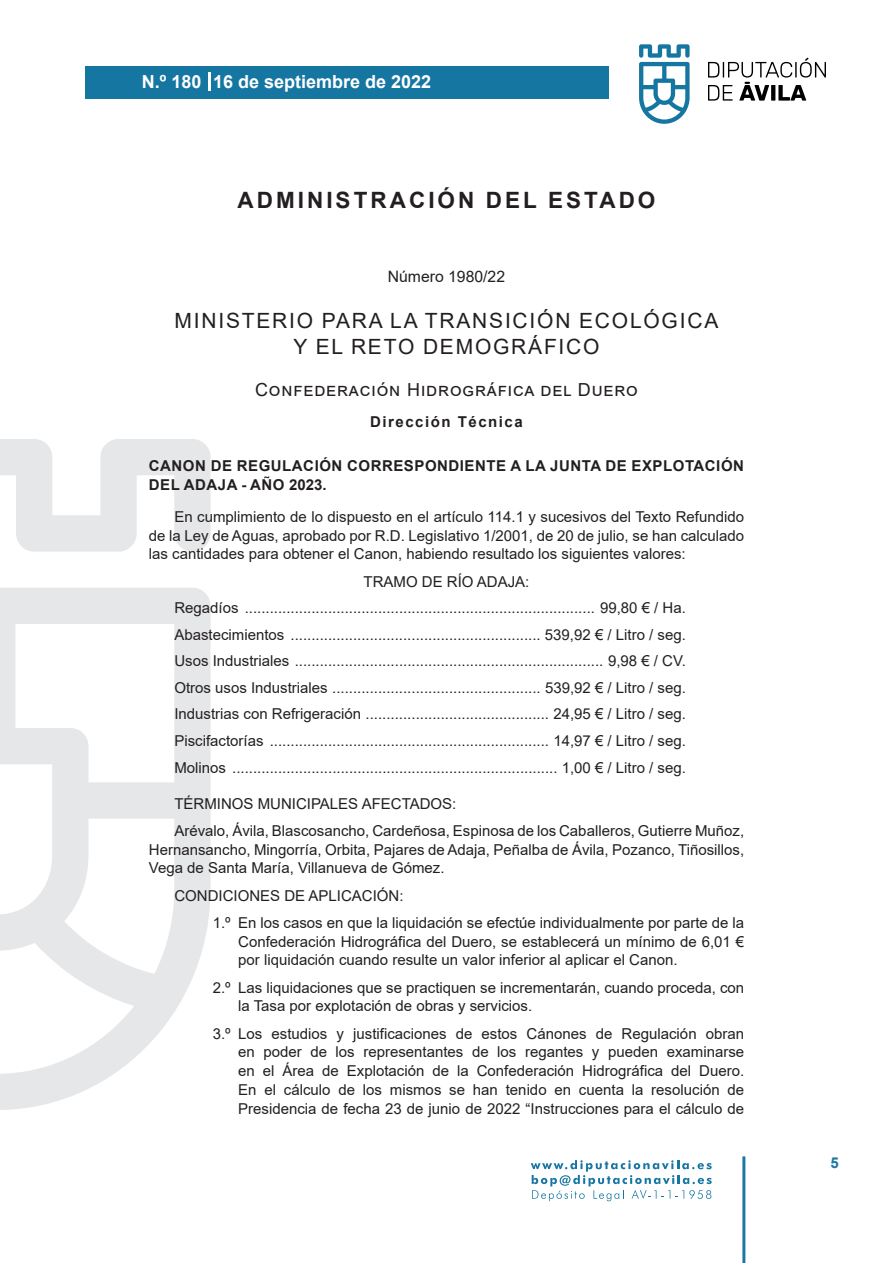
<style>
.page{position:relative;width:893px;height:1263px;background:#fff}
.page>*{position:absolute;margin:0;border:0;box-sizing:border-box;transform-origin:0 0}
.t1{font:700 22.5px "Arial";letter-spacing:.135em;color:#231f20}
.t2{font:21px/25.2px "Arial";letter-spacing:.085em;color:#231f20;text-align:center}
.t3{font:18px "Arial";letter-spacing:.05em;color:#231f20}
.t4{font:700 18px "Arial";color:#fff}
.t5{font:15.75px "Arial";color:#231f20}
.t6{font:15px/18.8px "Arial";color:#231f20}
.t7{font:700 15px/18.8px "Arial";letter-spacing:.035em;color:#231f20}
.t8{font:700 15px "Arial";letter-spacing:.1em;color:#231f20}
.t9{font:700 15px "Arial";color:#1d76a4}
</style>
<div class="page">
<svg style="left:531px;top:1160px;width:181px;height:41px"></svg>
<div style="left:85px;top:66px;width:523px;height:33px;background:#1676a2"></div>
<svg style="left:639px;top:44px;width:51px;height:80px"></svg>
<svg style="left:708px;top:58px;width:118px;height:43px"></svg>
<hr style="left:742px;top:1156px;width:3px;height:107px;background:#1d76a4">
<svg style="left:208px;top:72px;width:2px;height:18px"></svg>
<svg style="left:0;top:439px;width:211px;height:671px"></svg>
<p class="t4" style="left:142px;top:69px;width:291px">N.º 180 16 de septiembre de 2022</p>
<h1 class="t1" style="left:237px;top:184px;width:419px">ADMINISTRACIÓN DEL ESTADO</h1>
<p class="t5" style="left:388px;top:266px;width:119px">Número 1980/22</p>
<h2 class="t2" style="left:175px;top:308px;width:545px">MINISTERIO PARA LA TRANSICIÓN ECOLÓGICA<br>Y EL RETO DEMOGRÁFICO</h2>
<p class="t3" style="left:255px;top:378px;width:384px">Confederación Hidrográfica del Duero</p>
<p class="t8" style="left:370px;top:411px;width:154px">Dirección Técnica</p>
<p class="t7" style="left:149px;top:457px;width:597px">CANON DE REGULACIÓN CORRESPONDIENTE A LA JUNTA DE EXPLOTACIÓN<br>DEL ADAJA - AÑO 2023.</p>
<p class="t6" style="left:149px;top:507px;width:597px;text-align:justify;text-indent:26px">En cumplimiento de lo dispuesto en el artículo 114.1 y sucesivos del Texto Refundido de la Ley de Aguas, aprobado por R.D. Legislativo 1/2001, de 20 de julio, se han calculado las cantidades para obtener el Canon, habiendo resultado los siguientes valores:</p>
<p class="t6" style="left:174px;top:568px;width:513px;line-height:26.5px;text-indent:189px">TRAMO DE RÍO ADAJA:<br>Regadíos .................................................................................... 99,80 € / Ha.<br>Abastecimientos ............................................................ 539,92 € / Litro / seg.<br>Usos Industriales .......................................................................... 9,98 € / CV.<br>Otros usos Industriales .................................................. 539,92 € / Litro / seg.<br>Industrias con Refrigeración ............................................ 24,95 € / Litro / seg.<br>Piscifactorías ................................................................... 14,97 € / Litro / seg.<br>Molinos .............................................................................. 1,00 € / Litro / seg.</p>
<p class="t6" style="left:174px;top:789px;width:571px;line-height:27.3px">TÉRMINOS MUNICIPALES AFECTADOS:<br>Arévalo, Ávila, Blascosancho, Cardeñosa, Espinosa de los Caballeros, Gutierre Muñoz,</p>
<p class="t6" style="left:149px;top:840px;width:597px">Hernansancho, Mingorría, Orbita, Pajares de Adaja, Peñalba de Ávila, Pozanco, Tiñosillos,<br>Vega de Santa María, Villanueva de Gómez.</p>
<p class="t6" style="left:213px;top:881px;width:533px;line-height:27.3px;text-indent:-38px">CONDICIONES DE APLICACIÓN:<br>1.º En los casos en que la liquidación se efectúe individualmente por parte de la</p>
<p class="t6" style="left:238px;top:932px;width:507px">Confederación Hidrográfica del Duero, se establecerá un mínimo de 6,01 € por liquidación cuando resulte un valor inferior al aplicar el Canon.</p>
<p class="t6" style="left:238px;top:978px;width:507px;text-indent:-26px">2.º Las liquidaciones que se practiquen se incrementarán, cuando proceda, con la Tasa por explotación de obras y servicios.</p>
<p class="t6" style="left:238px;top:1024px;width:507px;text-align:justify;text-indent:-26px">3.º Los estudios y justificaciones de estos Cánones de Regulación obran en poder de los representantes de los regantes y pueden examinarse en el Área de Explotación de la Confederación Hidrográfica del Duero.<br>En el cálculo de los mismos se han tenido en cuenta la resolución de Presidencia de fecha 23 de junio de 2022 “Instrucciones para el cálculo de</p>
<p class="t9" style="left:831px;top:1152px;width:10px">5</p>
</div>
